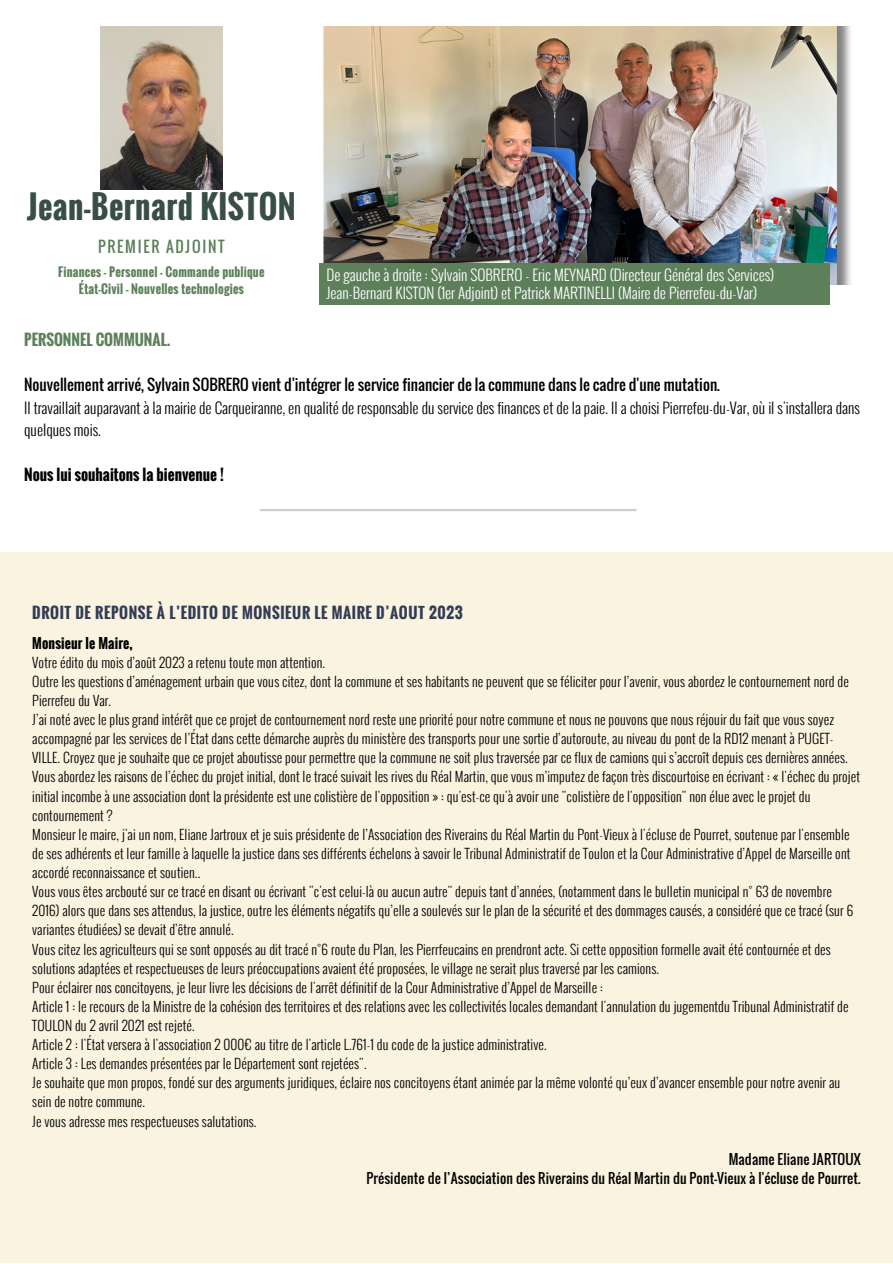
<style>
.page{position:relative;width:893px;height:1264px;background:#fff}
.page>*{position:absolute;margin:0;border:0;box-sizing:border-box;transform-origin:0 0}
.t1{font:700 31.35px "Oswald";letter-spacing:.015em;color:#3a4e49}
.t2{font:300 15px/22.5px "Oswald";color:#000}
.t3{font:300 15px "Oswald";color:#fff}
.t4{font:15px "Oswald";color:#000}
.t5{font:700 15px "Oswald";letter-spacing:.04em;color:#313c55}
.t6{font:700 15px "Oswald";color:#000}
.t7{font:700 15px "Oswald";color:#5d805b}
.t8{font:15px "Oswald";letter-spacing:.115em;color:#5d805b}
.t9{font:300 13.5px/19px "Oswald";letter-spacing:.01em;color:#000}
.t10{font:13.5px "Oswald";letter-spacing:.01em;color:#000}
.t11{font:700 13.5px "Oswald";letter-spacing:.01em;color:#000}
.t12{font:700 12px "Oswald";letter-spacing:.015em;color:#5d805b}
</style>
<div class="page">
<img style="left:323px;top:27px;width:528px;height:257px">
<img style="left:100px;top:27px;width:123px;height:163px">
<div style="left:318px;top:263px;width:511px;height:42px;background:#5d805b"></div>
<hr style="left:260px;top:509px;width:376px;height:2px;background:#4a693f">
<div style="left:0;top:552px;width:892px;height:710px;background:#faf3e0"></div>
<p class="t1" style="left:27px;top:182px;width:270px">Jean-Bernard KISTON</p>
<p class="t8" style="left:98px;top:235px;width:128px">PREMIER ADJOINT</p>
<p class="t12" style="left:58px;top:263px;width:208px">Finances - Personnel - Commande publique</p>
<p class="t12" style="left:79px;top:280px;width:166px">État-Civil - Nouvelles technologies</p>
<p class="t7" style="left:24px;top:328px;width:148px">PERSONNEL COMMUNAL.</p>
<p class="t4" style="left:24px;top:373px;width:697px">Nouvellement arrivé, Sylvain SOBRERO vient d'intégrer le service financier de la commune dans le cadre d'une mutation.</p>
<p class="t2" style="left:24px;top:395px;width:837px">Il travaillait auparavant à la mairie de Carqueiranne, en qualité de responsable du service des finances et de la paie. Il a choisi Pierrefeu-du-Var, où il s'installera dans quelques mois.</p>
<p class="t6" style="left:24px;top:463px;width:201px">Nous lui souhaitons la bienvenue !</p>
<p class="t3" style="left:326px;top:263px;width:449px">De gauche à droite : Sylvain SOBRERO - Eric MEYNARD (Directeur Général des Services)</p>
<p class="t3" style="left:326px;top:280px;width:432px">Jean-Bernard KISTON (1er Adjoint) et Patrick MARTINELLI (Maire de Pierrefeu-du-Var)</p>
<p class="t5" style="left:32px;top:601px;width:432px">DROIT DE REPONSE À L’EDITO DE MONSIEUR LE MAIRE D’AOUT 2023</p>
<p class="t11" style="left:32px;top:632px;width:102px">Monsieur le Maire,</p>
<p class="t9" style="left:32px;top:652px;width:294px">Votre édito du mois d’août 2023 a retenu toute mon attention.</p>
<p class="t9" style="left:32px;top:671px;width:818px">Outre les questions d’aménagement urbain que vous citez, dont la commune et ses habitants ne peuvent que se féliciter pour l’avenir, vous abordez le contournement nord de<br>Pierrefeu du Var.</p>
<p class="t9" style="left:32px;top:709px;width:816px">J’ai noté avec le plus grand intérêt que ce projet de contournement nord reste une priorité pour notre commune et nous ne pouvons que nous réjouir du fait que vous soyez accompagné par les services de l’État dans cette démarche auprès du ministère des transports pour une sortie d’autoroute, au niveau du pont de la RD12 menant à PUGET-<br>VILLE. Croyez que je souhaite que ce projet aboutisse pour permettre que la commune ne soit plus traversée par ce flux de camions qui s’accroît depuis ces dernières années.</p>
<p class="t9" style="left:32px;top:766px;width:829px">Vous abordez les raisons de l’échec du projet initial, dont le tracé suivait les rives du Réal Martin, que vous m’imputez de façon très discourtoise en écrivant : « l'échec du projet initial incombe à une association dont la présidente est une colistière de l'opposition » : qu'est-ce qu'à avoir une "colistière de l'opposition" non élue avec le projet du contournement ?</p>
<p class="t9" style="left:32px;top:824px;width:819px;text-align:justify">Monsieur le maire, j'ai un nom, Eliane Jartroux et je suis présidente de l’Association des Riverains du Réal Martin du Pont-Vieux à l'écluse de Pourret, soutenue par l'ensemble de ses adhérents et leur famille à laquelle la justice dans ses différents échelons à savoir le Tribunal Administratif de Toulon et la Cour Administrative d’Appel de Marseille ont accordé reconnaissance et soutien..</p>
<p class="t9" style="left:32px;top:881px;width:822px">Vous vous êtes arcbouté sur ce tracé en disant ou écrivant "c'est celui-là ou aucun autre" depuis tant d’années, (notamment dans le bulletin municipal n° 63 de novembre<br>2016) alors que dans ses attendus, la justice, outre les éléments négatifs qu’elle a soulevés sur le plan de la sécurité et des dommages causés, a considéré que ce tracé (sur 6 variantes étudiées) se devait d’être annulé.</p>
<p class="t9" style="left:32px;top:938px;width:800px">Vous citez les agriculteurs qui se sont opposés au dit tracé n°6 route du Plan, les Pierrfeucains en prendront acte. Si cette opposition formelle avait été contournée et des solutions adaptées et respectueuses de leurs préoccupations avaient été proposées, le village ne serait plus traversé par les camions.</p>
<p class="t9" style="left:32px;top:977px;width:572px">Pour éclairer nos concitoyens, je leur livre les décisions de l'arrêt définitif de la Cour Administrative d’Appel de Marseille :</p>
<p class="t9" style="left:32px;top:996px;width:817px">Article 1 : le recours de la Ministre de la cohésion des territoires et des relations avec les collectivités locales demandant l'annulation du jugementdu Tribunal Administratif de<br>TOULON du 2 avril 2021 est rejeté.</p>
<p class="t9" style="left:32px;top:1034px;width:516px">Article 2 : l'État versera à l'association 2 000€ au titre de l'article L.761-1 du code de la justice administrative.</p>
<p class="t9" style="left:32px;top:1053px;width:336px">Article 3 : Les demandes présentées par le Département sont rejetées".</p>
<p class="t9" style="left:32px;top:1072px;width:809px">Je souhaite que mon propos, fondé sur des arguments juridiques, éclaire nos concitoyens étant animée par la même volonté qu’eux d’avancer ensemble pour notre avenir au sein de notre commune.</p>
<p class="t9" style="left:32px;top:1110px;width:226px">Je vous adresse mes respectueuses salutations.</p>
<p class="t10" style="left:728px;top:1148px;width:134px">Madame Eliane JARTOUX</p>
<p class="t10" style="left:366px;top:1167px;width:495px">Présidente de l’Association des Riverains du Réal Martin du Pont-Vieux à l'écluse de Pourret.</p>
</div>
